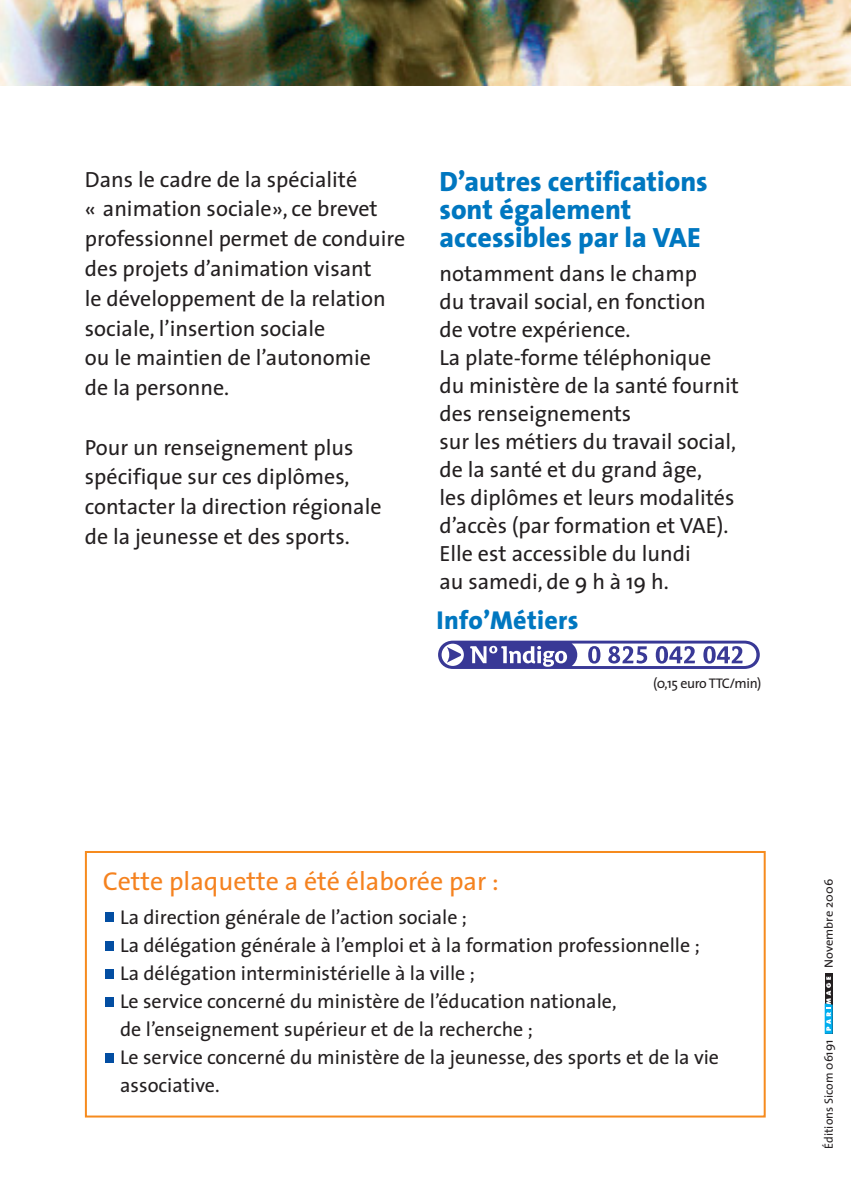
<style>
.page{position:relative;width:851px;height:1191px;background:#fff}
.page>*{position:absolute;margin:0;border:0;box-sizing:border-box;transform-origin:0 0}
.t1{font:800 28px/28px "The Sans";color:#0077c0}
.t2{font:26px "The Sans";color:#f5821f}
.t3{font:800 26px "The Sans";letter-spacing:.01em;color:#0077c0}
.t4{font:22px/28px "The Sans";color:#231f20}
.t5{font:20px/28px "The Sans";color:#231f20}
.t6{font:14px "The Sans";letter-spacing:-.03em;color:#231f20}
.t7{font:12px "The Sans";color:#231f20}
.t8{font:12px "The Sans";color:#231f20;scale:1.05 1}
</style>
<div class="page">
<img style="left:0;top:1px;width:850px;height:84px">
<svg style="left:438px;top:640px;width:322px;height:29px"></svg>
<div style="left:105px;top:1053px;width:9px;height:9px;background:#034ea2"></div>
<div style="left:105px;top:997px;width:9px;height:9px;background:#034ea2"></div>
<div style="left:105px;top:969px;width:9px;height:9px;background:#034ea2"></div>
<div style="left:105px;top:941px;width:9px;height:9px;background:#034ea2"></div>
<div style="left:105px;top:913px;width:9px;height:9px;background:#034ea2"></div>
<div style="left:85px;top:851px;width:680px;height:266px;border:2px solid #f68b1e"></div>
<div style="left:824px;top:973px;width:8px;height:60px;background:#231f20"></div>
<svg style="left:824px;top:976px;width:8px;height:57px"></svg>
<p class="t4" style="left:85px;top:164px;width:322px;line-height:29.8px">Dans le cadre de la spécialité<br>« animation sociale», ce brevet professionnel permet de conduire des projets d’animation visant<br>le développement de la relation sociale, l’insertion sociale<br>ou le maintien de l’autonomie<br>de la personne.</p>
<p class="t4" style="left:85px;top:431px;width:298px;line-height:29.8px">Pour un renseignement plus spécifique sur ces diplômes, contacter la direction régionale de la jeunesse et des sports.</p>
<p class="t1" style="left:439px;top:167px;width:270px">D’autres certifications sont également accessibles par la VAE</p>
<p class="t4" style="left:439px;top:259px;width:301px">notamment dans le champ<br>du travail social, en fonction<br>de votre expérience.<br>La plate-forme téléphonique du ministère de la santé fournit des renseignements<br>sur les métiers du travail social, de la santé et du grand âge,<br>les diplômes et leurs modalités d’accès (par formation et VAE).<br>Elle est accessible du lundi<br>au samedi, de 9 h à 19 h.</p>
<p class="t3" style="left:436px;top:598px;width:143px">Info’Métiers</p>
<p class="t6" style="left:653px;top:671px;width:110px">(0,15 euro TTC/min)</p>
<p class="t2" style="left:103px;top:860px;width:397px">Cette plaquette a été élaborée par :</p>
<p class="t5" style="left:120px;top:902px;width:600px">La direction générale de l’action sociale ;<br>La délégation générale à l’emploi et à la formation professionnelle ; La délégation interministérielle à la ville ;<br>Le service concerné du ministère de l’éducation nationale,<br>de l’enseignement supérieur et de la recherche ;<br>Le service concerné du ministère de la jeunesse, des sports et de la vie associative.</p>
<p class="t8" style="left:818px;top:967px;width:86px;rotate:-90deg">Novembre 2006</p>
<p class="t7" style="left:818px;top:1148px;width:111px;rotate:-90deg">Éditions Sicom 06191</p>
</div>
